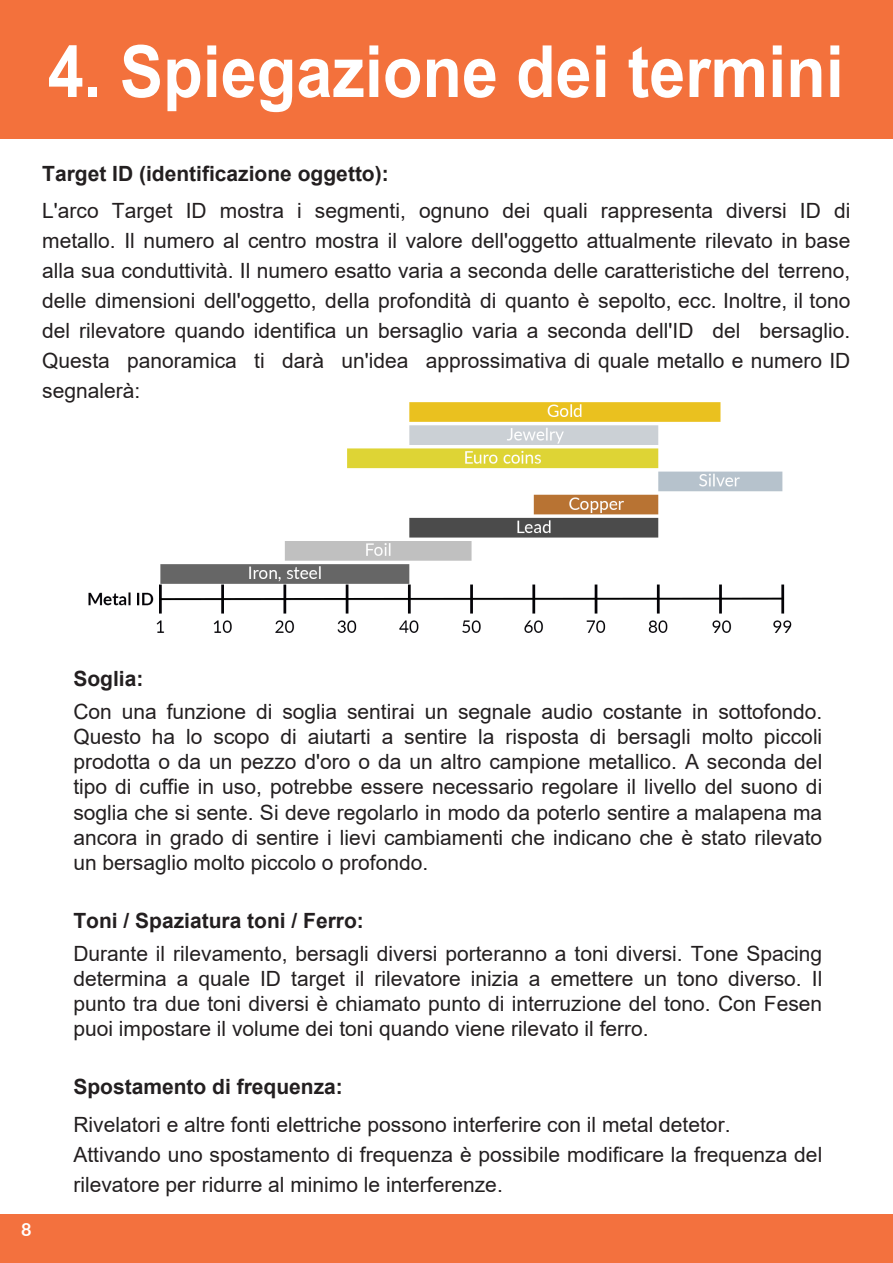
<style>
.page{position:relative;width:893px;height:1263px;background:#fff}
.page>*{position:absolute;margin:0;border:0;box-sizing:border-box;transform-origin:0 0}
.t1{font:700 72px "Arial";color:#fff;scale:.9 1}
.t2{font:21px/25.2px "Arial";color:#231f20}
.t3{font:700 18px "Lato";color:#fff}
.s1{font-weight:700}
</style>
<div class="page">
<div style="left:1px;top:1215px;width:892px;height:48px;background:#f3713e"></div>
<div style="left:0;top:0;width:893px;height:138px;background:#f3713c"></div>
<img style="left:88px;top:402px;width:704px;height:231px">
<p class="t1" style="left:48px;top:21px;width:886px">4. Spiegazione dei termini</p>
<p class="t2" style="left:42px;top:154px;width:810px;line-height:37.5px"><span class="s1">Target ID (identificazione oggetto):<br></span>L'arco Target ID mostra i segmenti, ognuno dei quali rappresenta diversi ID di</p>
<p class="t2" style="left:42px;top:226px;width:810px;line-height:30px;text-align:justify">metallo. Il numero al centro mostra il valore dell'oggetto attualmente rilevato in base alla sua conduttività. Il numero esatto varia a seconda delle caratteristiche del terreno, delle dimensioni dell'oggetto, della profondità di quanto è sepolto, ecc. Inoltre, il tono del rilevatore quando identifica un bersaglio varia a seconda dell'ID del bersaglio.<br>Questa panoramica ti darà un'idea approssimativa di quale metallo e numero ID segnalerà:</p>
<p class="t3" style="left:21px;top:1216px;width:12px">8</p>
<p class="t2" style="left:73px;top:662px;width:750px;line-height:32.7px"><span class="s1">Soglia:<br></span>Con una funzione di soglia sentirai un segnale audio costante in sottofondo.</p>
<p class="t2" style="left:73px;top:724px;width:750px;text-align:justify">Questo ha lo scopo di aiutarti a sentire la risposta di bersagli molto piccoli prodotta o da un pezzo d'oro o da un altro campione metallico. A seconda del tipo di cuffie in uso, potrebbe essere necessario regolare il livello del suono di soglia che si sente. Si deve regolarlo in modo da poterlo sentire a malapena ma ancora in grado di sentire i lievi cambiamenti che indicano che è stato rilevato un bersaglio molto piccolo o profondo.</p>
<p class="t2" style="left:73px;top:904px;width:750px;line-height:32.7px"><span class="s1">Toni / Spaziatura toni / Ferro:<br></span>Durante il rilevamento, bersagli diversi porteranno a toni diversi. Tone Spacing</p>
<p class="t2" style="left:73px;top:966px;width:750px;text-align:justify">determina a quale ID target il rilevatore inizia a emettere un tono diverso. Il punto tra due toni diversi è chiamato punto di interruzione del tono. Con Fesen puoi impostare il volume dei toni quando viene rilevato il ferro.</p>
<p class="t2" style="left:73px;top:1068px;width:659px;line-height:37.5px"><span class="s1">Spostamento di frequenza:<br></span>Rivelatori e altre fonti elettriche possono interferire con il metal detetor.</p>
<p class="t2" style="left:73px;top:1139px;width:750px;line-height:30px">Attivando uno spostamento di frequenza è possibile modificare la frequenza del rilevatore per ridurre al minimo le interferenze.</p>
</div>
